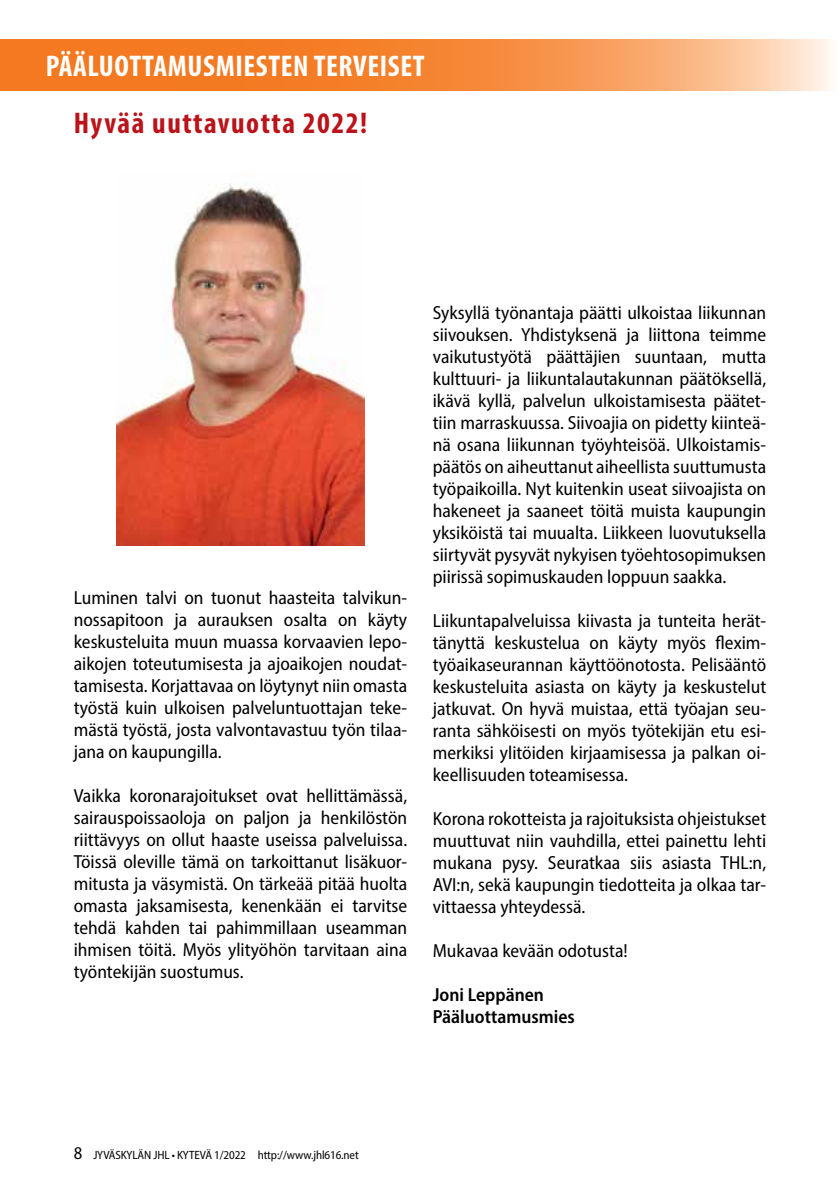
<style>
.page{position:relative;width:840px;height:1191px;background:#fff}
.page>*{position:absolute;margin:0;border:0;box-sizing:border-box;transform-origin:0 0}
.t1{font:700 condensed 30px "Myriad Pro";letter-spacing:.02em;color:#fff}
.t2{font:700 condensed 30px "Myriad Pro";letter-spacing:.05em;color:#ba141a}
.t3{font:semi-condensed 19px/22px "Myriad Pro";color:#000;text-align:justify}
.t4{font:600 semi-condensed 19px/22px "Myriad Pro";color:#000}
.t5{font:semi-condensed 12px "Myriad Pro";letter-spacing:-.01em;color:#000}
.s1{font-size:18px}
</style>
<div class="page">
<img style="left:116px;top:183px;width:248px;height:362px">
<svg style="left:0;top:40px;width:830px;height:51px;background:#f69249"></svg>
<h1 class="t1" style="left:46px;top:48px;width:380px">PÄÄLUOTTAMUSMIESTEN TERVEISET</h1>
<h1 class="t2" style="left:74px;top:104px;width:295px">Hyvää uuttavuotta 2022!</h1>
<p class="t3" style="left:74px;top:586px;width:335px">Luminen talvi on tuonut haasteita talvikun&shy;nossapitoon ja aurauksen osalta on käyty keskusteluita muun muassa korvaavien lepo&shy;aikojen toteutumisesta ja ajoaikojen noudat&shy;tamisesta. Korjattavaa on löytynyt niin omasta työstä kuin ulkoisen palveluntuottajan teke&shy;mästä työstä, josta valvontavastuu työn tilaa&shy;jana on kaupungilla.</p>
<p class="t3" style="left:74px;top:784px;width:335px">Vaikka koronarajoitukset ovat hellittämässä, sairauspoissaoloja on paljon ja henkilöstön riittävyys on ollut haaste useissa palveluissa.<br>Töissä oleville tämä on tarkoittanut lisäkuor&shy;mitusta ja väsymistä. On tärkeää pitää huolta omasta jaksamisesta, kenenkään ei tarvitse tehdä kahden tai pahimmillaan useamman ihmisen töitä. Myös ylityöhön tarvitaan aina työntekijän suostumus.</p>
<p class="t3" style="left:432px;top:301px;width:335px">Syksyllä työnantaja päätti ulkoistaa liikunnan siivouksen. Yhdistyksenä ja liittona teimme vaikutustyötä päättäjien suuntaan, mutta kulttuuri- ja liikuntalautakunnan päätöksellä, ikävä kyllä, palvelun ulkoistamisesta päätet&shy;tiin marraskuussa. Siivoajia on pidetty kiinteä&shy;nä osana liikunnan työyhteisöä. Ulkoistamis&shy;päätös on aiheuttanut aiheellista suuttumusta työpaikoilla. Nyt kuitenkin useat siivoajista on hakeneet ja saaneet töitä muista kaupungin yksiköistä tai muualta. Liikkeen luovutuksella siirtyvät pysyvät nykyisen työehtosopimuksen piirissä sopimuskauden loppuun saakka.</p>
<p class="t3" style="left:432px;top:609px;width:335px">Liikuntapalveluissa kiivasta ja tunteita herät&shy;tänyttä keskustelua on käyty myös flexim&shy;työaikaseurannan käyttöönotosta. Pelisääntö keskusteluita asiasta on käyty ja keskustelut jatkuvat. On hyvä muistaa, että työajan seu&shy;ranta sähköisesti on myös työtekijän etu esi&shy;merkiksi ylitöiden kirjaamisessa ja palkan oi&shy;keellisuuden toteamisessa.</p>
<p class="t3" style="left:432px;top:807px;width:335px">Korona rokotteista ja rajoituksista ohjeistukset muuttuvat niin vauhdilla, ettei painettu lehti mukana pysy. Seuratkaa siis asiasta THL:n, AVI:n, sekä kaupungin tiedotteita ja olkaa tar&shy;vittaessa yhteydessä.</p>
<p class="t3" style="left:432px;top:939px;width:196px">Mukavaa kevään odotusta!</p>
<p class="t4" style="left:432px;top:983px;width:143px">Joni Leppänen<br>Pääluottamusmies</p>
<p class="t5" style="left:74px;top:1147px;width:286px"><span class="s1">8</span> JYVÄSKYLÄN JHL • KYTEVÄ 1/2022 http://www.jhl616.net</p>
</div>
